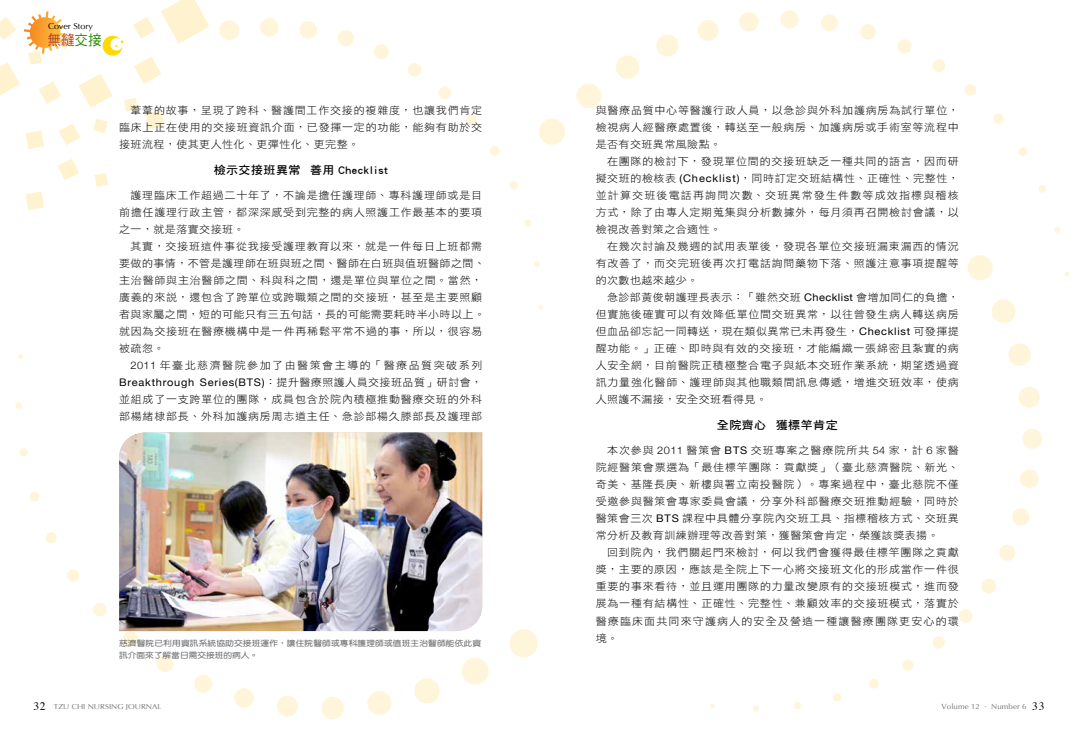
<style>
.page{position:relative;width:1078px;height:738px;background:#fff}
.page>*{position:absolute;margin:0;border:0;box-sizing:border-box;transform-origin:0 0}
.t1{font:14.2px "DF Hei Std W5";color:#b34529;scale:.95 1}
.t2{font:11.4px "DF Hei Std W7";letter-spacing:.04em;color:#000;scale:1.05 1}
.t3{font:11.4px "Times";color:#000}
.t4{font:10.4px/17px "DF Hei Std W3";letter-spacing:.07em;color:#000;text-align:justify;scale:1.05 1}
.t5{font:10.4px "Helvetica Neue";letter-spacing:.07em;color:#000;scale:1.05 1}
.t6{font:10.4px "DF Hei Std W3";letter-spacing:.135em;color:#000;scale:1.05 1}
.t7{font:8.6px "Optima";color:#000;scale:1.05 1}
.t8{font:7.8px "DF Yuan Std W7";letter-spacing:.015em;color:#6d6e71;scale:1.11 1}
.t9{font:7.5px "Optima";letter-spacing:.01em;color:#6d6e71;scale:1.06 1}
.t10{font:7.2px "Optima";color:#6d6e71;scale:1.11 1}
.s1{color:#268c00}
.s2{font-family:"Helvetica Neue";font-weight:300}
.s3{font-family:"DF Hei Std W3"}
.s4{font-family:"Helvetica Neue"}
</style>
<div class="page">
<svg style="left:58px;top:159px;width:21px;height:21px"></svg>
<svg style="left:26px;top:191px;width:18px;height:19px"></svg>
<svg style="left:94px;top:173px;width:14px;height:13px"></svg>
<svg style="left:539px;top:118px;width:26px;height:27px"></svg>
<svg style="left:576px;top:83px;width:25px;height:25px"></svg>
<svg style="left:616px;top:55px;width:23px;height:24px"></svg>
<svg style="left:656px;top:34px;width:23px;height:23px"></svg>
<div style="left:697px;top:20px;width:21px;height:21px;background:#fff5db;border-radius:50%"></div>
<svg style="left:739px;top:12px;width:20px;height:20px"></svg>
<svg style="left:780px;top:10px;width:19px;height:19px"></svg>
<svg style="left:821px;top:14px;width:17px;height:17px"></svg>
<svg style="left:860px;top:24px;width:16px;height:16px"></svg>
<svg style="left:897px;top:39px;width:15px;height:14px"></svg>
<svg style="left:932px;top:59px;width:13px;height:13px"></svg>
<svg style="left:964px;top:84px;width:12px;height:12px"></svg>
<svg style="left:993px;top:113px;width:11px;height:11px"></svg>
<svg style="left:1018px;top:147px;width:9px;height:9px"></svg>
<svg style="left:1039px;top:185px;width:7px;height:8px"></svg>
<svg style="left:1053px;top:226px;width:7px;height:7px"></svg>
<svg style="left:1064px;top:271px;width:5px;height:5px"></svg>
<svg style="left:967px;top:255px;width:26px;height:25px"></svg>
<svg style="left:991px;top:299px;width:24px;height:24px"></svg>
<div style="left:1008px;top:343px;width:22px;height:22px;background:#fff5db;border-radius:50%"></div>
<svg style="left:1018px;top:386px;width:22px;height:22px"></svg>
<svg style="left:1022px;top:429px;width:20px;height:20px"></svg>
<svg style="left:1020px;top:469px;width:19px;height:19px"></svg>
<svg style="left:1012px;top:508px;width:18px;height:18px"></svg>
<svg style="left:999px;top:545px;width:17px;height:16px"></svg>
<svg style="left:981px;top:578px;width:15px;height:16px"></svg>
<svg style="left:959px;top:609px;width:14px;height:14px"></svg>
<svg style="left:932px;top:636px;width:13px;height:13px"></svg>
<svg style="left:902px;top:660px;width:11px;height:11px"></svg>
<svg style="left:869px;top:678px;width:10px;height:10px"></svg>
<svg style="left:832px;top:692px;width:9px;height:9px"></svg>
<svg style="left:793px;top:701px;width:8px;height:8px"></svg>
<svg style="left:753px;top:706px;width:6px;height:5px"></svg>
<svg style="left:710px;top:703px;width:5px;height:5px"></svg>
<svg style="left:219px;top:20px;width:21px;height:20px"></svg>
<svg style="left:260px;top:18px;width:19px;height:19px"></svg>
<svg style="left:300px;top:21px;width:17px;height:18px"></svg>
<svg style="left:338px;top:30px;width:16px;height:16px"></svg>
<svg style="left:374px;top:44px;width:15px;height:15px"></svg>
<svg style="left:407px;top:63px;width:14px;height:14px"></svg>
<svg style="left:438px;top:86px;width:13px;height:13px"></svg>
<svg style="left:466px;top:114px;width:11px;height:12px"></svg>
<svg style="left:490px;top:146px;width:10px;height:10px"></svg>
<svg style="left:509px;top:181px;width:9px;height:9px"></svg>
<div style="left:524px;top:219px;width:7px;height:8px;background:#fff5db;border-radius:50%"></div>
<svg style="left:533px;top:260px;width:7px;height:7px"></svg>
<svg style="left:538px;top:305px;width:5px;height:4px"></svg>
<svg style="left:509px;top:629px;width:29px;height:29px"></svg>
<svg style="left:462px;top:658px;width:27px;height:27px"></svg>
<svg style="left:414px;top:678px;width:26px;height:25px"></svg>
<svg style="left:367px;top:691px;width:25px;height:24px"></svg>
<svg style="left:321px;top:697px;width:23px;height:22px"></svg>
<svg style="left:277px;top:695px;width:21px;height:22px"></svg>
<svg style="left:234px;top:688px;width:20px;height:20px"></svg>
<svg style="left:194px;top:674px;width:19px;height:19px"></svg>
<svg style="left:157px;top:655px;width:17px;height:17px"></svg>
<svg style="left:122px;top:630px;width:17px;height:17px"></svg>
<svg style="left:93px;top:602px;width:14px;height:15px"></svg>
<svg style="left:67px;top:569px;width:13px;height:13px"></svg>
<svg style="left:45px;top:532px;width:12px;height:11px"></svg>
<svg style="left:30px;top:491px;width:10px;height:10px"></svg>
<svg style="left:19px;top:447px;width:9px;height:9px"></svg>
<svg style="left:15px;top:402px;width:8px;height:7px"></svg>
<svg style="left:18px;top:354px;width:6px;height:5px"></svg>
<svg style="left:0;top:0;width:209px;height:149px"></svg>
<img style="left:119px;top:432px;width:363px;height:198px">
<p class="t7" style="left:48px;top:21px;width:44px">Cover Story</p>
<h1 class="t1" style="left:47px;top:32px;width:58px">無縫<span class="s1">交接</span></h1>
<p class="t4" style="left:119px;top:101px;width:347px;text-indent:11px">葦葦的故事，呈現了跨科、醫護間工作交接的複雜度，也讓我們肯定臨床上正在使用的交接班資訊介面，已發揮一定的功能，能夠有助於交接班流程，使其更人性化、更彈性化、更完整。</p>
<p class="t2" style="left:214px;top:163px;width:167px">檢示交接班異常 善用 Checklist</p>
<p class="t4" style="left:119px;top:186px;width:347px;text-indent:11px">護理臨床工作超過二十年了，不論是擔任護理師、專科護理師或是目前擔任護理行政主管，都深深感受到完整的病人照護工作最基本的要項之一，就是落實交接班。</p>
<p class="t4" style="left:119px;top:237px;width:350px;text-align:left;text-indent:11px">其實，交接班這件事從我接受護理教育以來，就是一件每日上班都需要做的事情，不管是護理師在班與班之間、醫師在白班與值班醫師之間、主治醫師與主治醫師之間、科與科之間，還是單位與單位之間。當然，廣義的來說，還包含了跨單位或跨職類之間的交接班，甚至是主要照顧者與家屬之間，短的可能只有三五句話，長的可能需要耗時半小時以上。就因為交接班在醫療機構中是一件再稀鬆平常不過的事，所以，很容易被疏忽。</p>
<p class="t6" style="left:130px;top:359px;width:336px"><span class="s2">2011</span> 年臺北慈濟醫院參加了由醫策會主導的「醫療品質突破系列</p>
<p class="t5" style="left:119px;top:376px;width:347px">Breakthrough Series(BTS)<span class="s3">：提升醫療照護人員交接班品質」研討會，</span></p>
<p class="t4" style="left:119px;top:390px;width:347px">並組成了一支跨單位的團隊，成員包含於院內積極推動醫療交班的外科部楊緒棣部長、外科加護病房周志道主任、急診部楊久滕部長及護理部</p>
<p class="t8" style="left:119px;top:638px;width:327px">慈濟醫院已利用資訊系統協助交接班運作，讓住院醫師或專科護理師或值班主治醫師能依此資</p>
<p class="t8" style="left:119px;top:650px;width:127px">訊介面來了解當日需交接班的病人。</p>
<p class="t4" style="left:595px;top:101px;width:347px">與醫療品質中心等醫護行政人員，以急診與外科加護病房為試行單位，檢視病人經醫療處置後，轉送至一般病房、加護病房或手術室等流程中是否有交班異常風險點。</p>
<p class="t4" style="left:595px;top:152px;width:347px;text-indent:11px">在團隊的檢討下，發現單位間的交接班缺乏一種共同的語言，因而研擬交班的檢核表 <span class="s4">(Checklist)</span>，同時訂定交班結構性、正確性、完整性，並計算交班後電話再詢問次數、交班異常發生件數等成效指標與稽核方式，除了由專人定期蒐集與分析數據外，每月須再召開檢討會議，以檢視改善對策之合適性。</p>
<p class="t4" style="left:595px;top:237px;width:347px;text-indent:11px">在幾次討論及幾週的試用表單後，發現各單位交接班漏東漏西的情況有改善了，而交完班後再次打電話詢問藥物下落、照護注意事項提醒等的次數也越來越少。</p>
<p class="t4" style="left:595px;top:288px;width:347px;text-indent:11px">急診部黃俊朝護理長表示：「雖然交班 <span class="s4">Checklist</span> 會增加同仁的負擔，但實施後確實可以有效降低單位間交班異常，以往曾發生病人轉送病房但血品卻忘記一同轉送，現在類似異常已未再發生，<span class="s4">Checklist</span> 可發揮提醒功能。」正確、即時與有效的交接班，才能編織一張綿密且紮實的病人安全網，目前醫院正積極整合電子與紙本交班作業系統，期望透過資訊力量強化醫師、護理師與其他職類間訊息傳遞，增進交班效率，使病人照護不漏接，安全交班看得見。</p>
<p class="t2" style="left:716px;top:418px;width:117px">全院齊心 獲標竿肯定</p>
<p class="t4" style="left:595px;top:441px;width:347px;text-indent:11px">本次參與 <span class="s2">2011</span> 醫策會 <span class="s4">BTS</span> 交班專案之醫療院所共 <span class="s2">54</span> 家，計 <span class="s2">6</span> 家醫院經醫策會票選為「最佳標竿團隊：貢獻獎」（臺北慈濟醫院、新光、奇美、基隆長庚、新樓與署立南投醫院）。專案過程中，臺北慈院不僅受邀參與醫策會專家委員會議，分享外科部醫療交班推動經驗，同時於醫策會三次 <span class="s4">BTS</span> 課程中具體分享院內交班工具、指標稽核方式、交班異常分析及教育訓練辦理等改善對策，獲醫策會肯定，榮獲該獎表揚。</p>
<p class="t4" style="left:595px;top:543px;width:347px;text-indent:11px">回到院內，我們關起門來檢討，何以我們會獲得最佳標竿團隊之貢獻獎，主要的原因，應該是全院上下一心將交接班文化的形成當作一件很重要的事來看待，並且運用團隊的力量改變原有的交接班模式，進而發展為一種有結構性、正確性、完整性、兼顧效率的交接班模式，落實於醫療臨床面共同來守護病人的安全及營造一種讓醫療團隊更安心的環</p>
<p class="t4" style="left:595px;top:628px;width:23px">境。</p>
<p class="t3" style="left:33px;top:694px;width:14px">32</p>
<p class="t9" style="left:941px;top:701px;width:38px">Volume 12</p>
<p class="t3" style="left:1031px;top:695px;width:14px">33</p>
<p class="t10" style="left:54px;top:701px;width:98px">TZU CHI NURSING JOURNAL</p>
<p class="t9" style="left:991px;top:701px;width:35px">Number 6</p>
</div>
